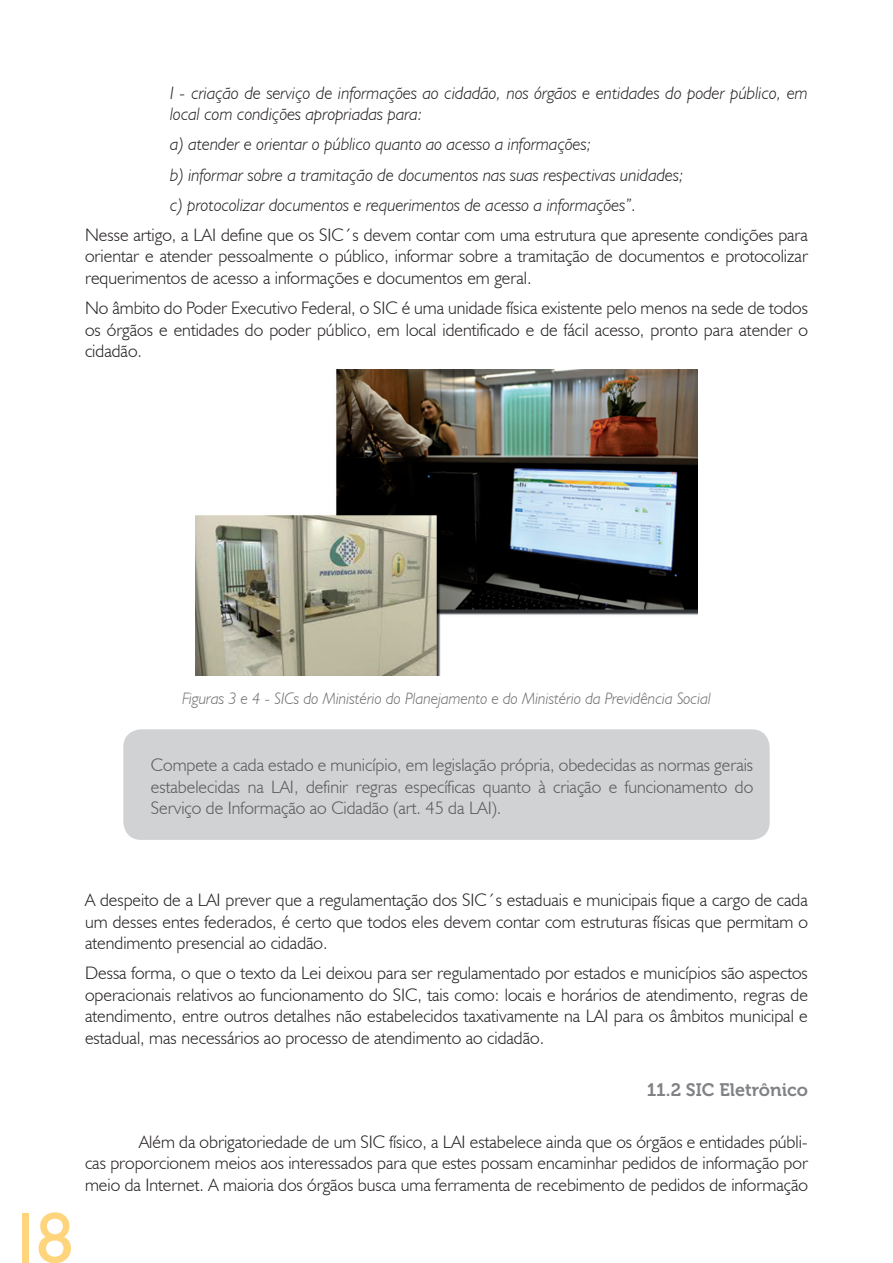
<style>
.page{position:relative;width:893px;height:1263px;background:#fff}
.page>*{position:absolute;margin:0;border:0;box-sizing:border-box;transform-origin:0 0}
.t1{font:72px "Humanist 521 BT";color:#fed57c}
.t2{font:300 18px/21.6px "Humanist 521 BT";color:#231f20;text-align:justify}
.t3{font:italic 300 18px/30.2px "Humanist 521 BT";color:#231f20}
.t4{font:300 18px/21.6px "Humanist 521 BT";color:#57585a;text-align:justify}
.t5{font:18px "Museo 700";color:#808285}
.t6{font:italic 300 16.5px "Humanist 521 BT";color:#6c6d70}
</style>
<div class="page">
<img style="left:196px;top:369px;width:501px;height:306px">
<div style="left:123px;top:729px;width:647px;height:111px;background:#d1d2d4;border-radius:18px"></div>
<p class="t3" style="left:170px;top:82px;width:639px;line-height:21.6px">I - criação de serviço de informações ao cidadão, nos órgãos e entidades do poder público, em local com condições apropriadas para:</p>
<p class="t3" style="left:170px;top:129px;width:515px">a) atender e orientar o público quanto ao acesso a informações;<br>b) informar sobre a tramitação de documentos nas suas respectivas unidades; c) protocolizar documentos e requerimentos de acesso a informações”.</p>
<p class="t2" style="left:85px;top:223px;width:724px">Nesse artigo, a LAI define que os SIC´s devem contar com uma estrutura que apresente condições para orientar e atender pessoalmente o público, informar sobre a tramitação de documentos e protocolizar requerimentos de acesso a informações e documentos em geral.</p>
<p class="t2" style="left:85px;top:297px;width:724px">No âmbito do Poder Executivo Federal, o SIC é uma unidade física existente pelo menos na sede de todos os órgãos e entidades do poder público, em local identificado e de fácil acesso, pronto para atender o cidadão.</p>
<p class="t6" style="left:182px;top:688px;width:530px">Figuras 3 e 4 - SICs do Ministério do Planejamento e do Ministério da Previdência Social</p>
<p class="t4" style="left:151px;top:754px;width:604px">Compete a cada estado e município, em legislação própria, obedecidas as normas gerais estabelecidas na LAI, definir regras específicas quanto à criação e funcionamento do Serviço de Informação ao Cidadão (art. 45 da LAI).</p>
<h1 class="t1" style="left:7px;top:1193px;width:67px">18</h1>
<p class="t2" style="left:85px;top:889px;width:724px">A despeito de a LAI prever que a regulamentação dos SIC´s estaduais e municipais fique a cargo de cada um desses entes federados, é certo que todos eles devem contar com estruturas físicas que permitam o atendimento presencial ao cidadão.</p>
<p class="t2" style="left:85px;top:962px;width:724px">Dessa forma, o que o texto da Lei deixou para ser regulamentado por estados e municípios são aspectos operacionais relativos ao funcionamento do SIC, tais como: locais e horários de atendimento, regras de atendimento, entre outros detalhes não estabelecidos taxativamente na LAI para os âmbitos municipal e estadual, mas necessários ao processo de atendimento ao cidadão.</p>
<p class="t5" style="left:647px;top:1079px;width:163px">11.2 SIC Eletrônico</p>
<p class="t2" style="left:85px;top:1130px;width:724px;text-indent:54px">Além da obrigatoriedade de um SIC físico, a LAI estabelece ainda que os órgãos e entidades públi&shy;cas proporcionem meios aos interessados para que estes possam encaminhar pedidos de informação por meio da Internet. A maioria dos órgãos busca uma ferramenta de recebimento de pedidos de informação</p>
</div>
